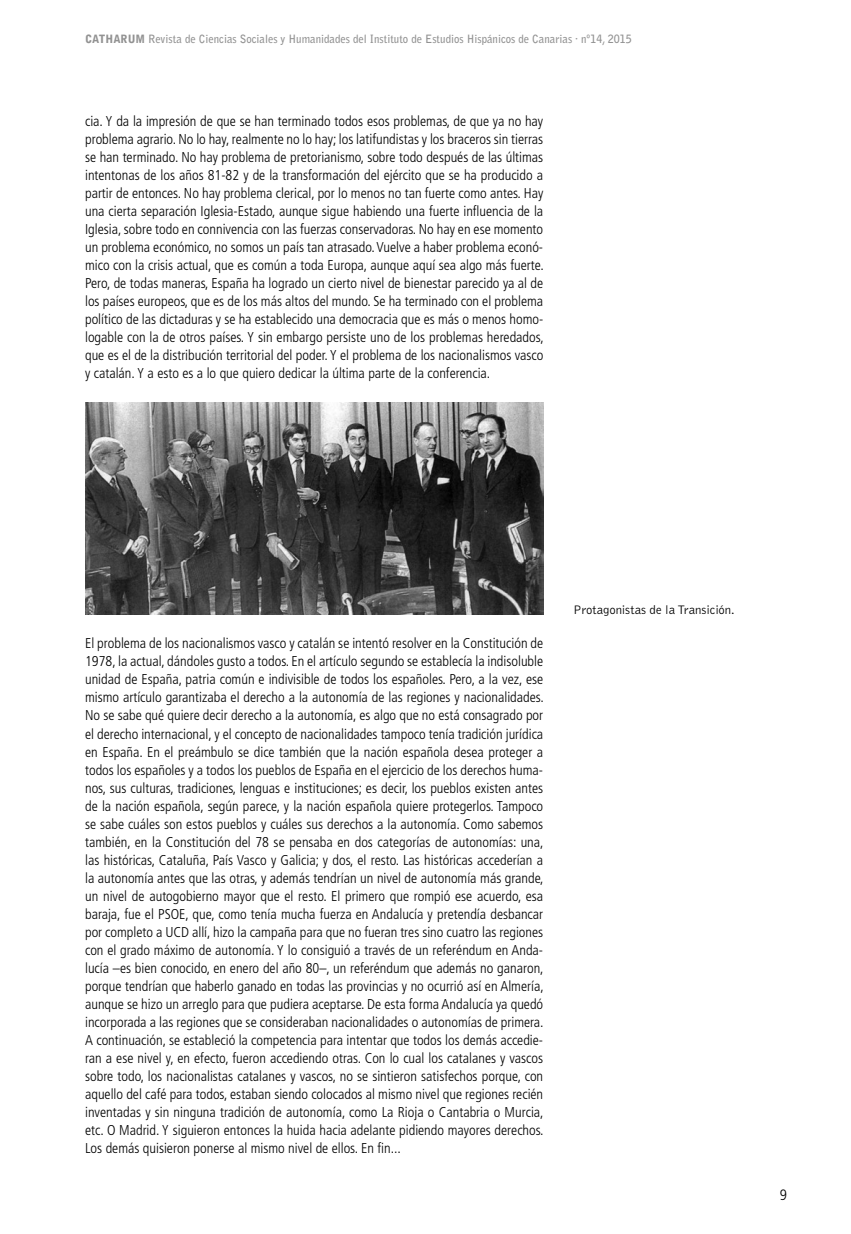
<style>
.page{position:relative;width:851px;height:1234px;background:#fff}
.page>*{position:absolute;margin:0;border:0;box-sizing:border-box;transform-origin:0 0}
.t1{font:300 condensed 15px "Frutiger LT Std";color:#000}
.t2{font:300 condensed 14.25px/18px "Frutiger LT Std";color:#000;text-align:justify}
.t3{font:300 12.75px "Bell Gothic Std";color:#000}
.t4{font:700 11.4px "Bell Gothic Std";color:#929292;scale:.95 1}
.s1{font-weight:900}
</style>
<div class="page">
<img style="left:85px;top:403px;width:458px;height:211px">
<p class="t4" style="left:85px;top:32px;width:577px"><span class="s1">CATHARUM</span> Revista de Ciencias Sociales y Humanidades del Instituto de Estudios Hispánicos de Canarias · nº14, 2015</p>
<p class="t2" style="left:85px;top:112px;width:460px">cia. Y da la impresión de que se han terminado todos esos problemas, de que ya no hay problema agrario. No lo hay, realmente no lo hay; los latifundistas y los braceros sin tierras se han terminado. No hay problema de pretorianismo, sobre todo después de las últimas intentonas de los años 81-82 y de la transformación del ejército que se ha producido a partir de entonces. No hay problema clerical, por lo menos no tan fuerte como antes. Hay una cierta separación Iglesia-Estado, aunque sigue habiendo una fuerte influencia de la Iglesia, sobre todo en connivencia con las fuerzas conservadoras. No hay en ese momento un problema económico, no somos un país tan atrasado. Vuelve a haber problema econó&shy;mico con la crisis actual, que es común a toda Europa, aunque aquí sea algo más fuerte.<br>Pero, de todas maneras, España ha logrado un cierto nivel de bienestar parecido ya al de los países europeos, que es de los más altos del mundo. Se ha terminado con el problema político de las dictaduras y se ha establecido una democracia que es más o menos homo&shy;logable con la de otros países. Y sin embargo persiste uno de los problemas heredados, que es el de la distribución territorial del poder. Y el problema de los nacionalismos vasco y catalán. Y a esto es a lo que quiero dedicar la última parte de la conferencia.</p>
<p class="t2" style="left:85px;top:634px;width:460px">El problema de los nacionalismos vasco y catalán se intentó resolver en la Constitución de 1978, la actual, dándoles gusto a todos. En el artículo segundo se establecía la indisoluble unidad de España, patria común e indivisible de todos los españoles. Pero, a la vez, ese mismo artículo garantizaba el derecho a la autonomía de las regiones y nacionalidades.<br>No se sabe qué quiere decir derecho a la autonomía, es algo que no está consagrado por el derecho internacional, y el concepto de nacionalidades tampoco tenía tradición jurídica en España. En el preámbulo se dice también que la nación española desea proteger a todos los españoles y a todos los pueblos de España en el ejercicio de los derechos huma&shy;nos, sus culturas, tradiciones, lenguas e instituciones; es decir, los pueblos existen antes de la nación española, según parece, y la nación española quiere protegerlos. Tampoco se sabe cuáles son estos pueblos y cuáles sus derechos a la autonomía. Como sabemos también, en la Constitución del 78 se pensaba en dos categorías de autonomías: una, las históricas, Cataluña, País Vasco y Galicia; y dos, el resto. Las históricas accederían a la autonomía antes que las otras, y además tendrían un nivel de autonomía más grande, un nivel de autogobierno mayor que el resto. El primero que rompió ese acuerdo, esa baraja, fue el PSOE, que, como tenía mucha fuerza en Andalucía y pretendía desbancar por completo a UCD allí, hizo la campaña para que no fueran tres sino cuatro las regiones con el grado máximo de autonomía. Y lo consiguió a través de un referéndum en Anda&shy;lucía –es bien conocido, en enero del año 80–, un referéndum que además no ganaron, porque tendrían que haberlo ganado en todas las provincias y no ocurrió así en Almería, aunque se hizo un arreglo para que pudiera aceptarse. De esta forma Andalucía ya quedó incorporada a las regiones que se consideraban nacionalidades o autonomías de primera.<br>A continuación, se estableció la competencia para intentar que todos los demás accedie&shy;ran a ese nivel y, en efecto, fueron accediendo otras. Con lo cual los catalanes y vascos sobre todo, los nacionalistas catalanes y vascos, no se sintieron satisfechos porque, con aquello del café para todos, estaban siendo colocados al mismo nivel que regiones recién inventadas y sin ninguna tradición de autonomía, como La Rioja o Cantabria o Murcia, etc. O Madrid. Y siguieron entonces la huida hacia adelante pidiendo mayores derechos.<br>Los demás quisieron ponerse al mismo nivel de ellos. En fin...</p>
<p class="t3" style="left:573px;top:603px;width:163px">Protagonistas de la Transición.</p>
<p class="t1" style="left:779px;top:1186px;width:9px">9</p>
</div>
